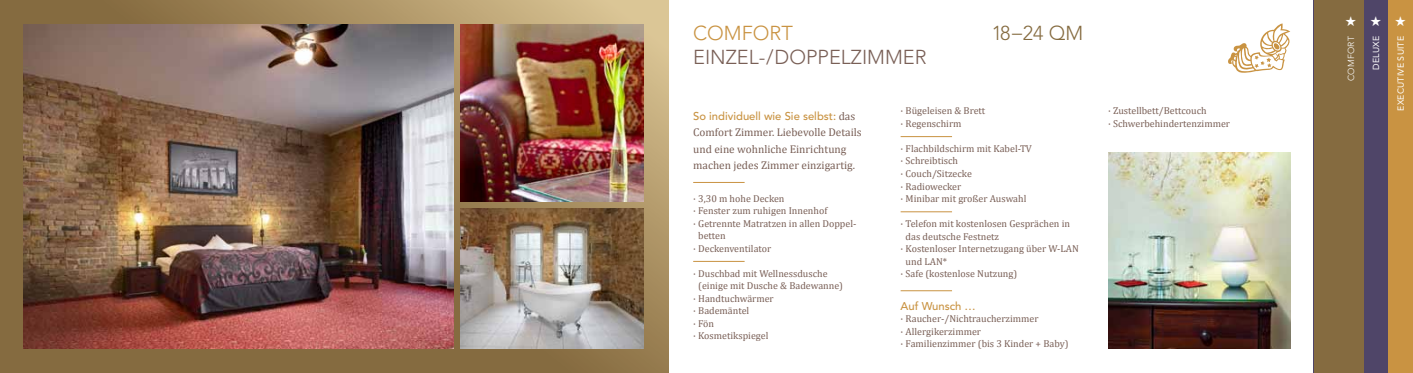
<style>
.page{position:relative;width:1413px;height:373px;background:#fff}
.page>*{position:absolute;margin:0;border:0;box-sizing:border-box;transform-origin:0 0}
.t1{font:300 20px "Avenir";color:#795f56}
.t2{font:300 20px "Avenir";color:#c99342}
.t3{font:300 20px "Avenir";color:#856b40}
.t4{font:11.25px/16.2px "Cambria";color:#795f56}
.t5{font:500 11.25px "Avenir";color:#c99342}
.t6{font:10px/12.5px "Cambria";color:#795f56}
.t7{font:8.75px "Avenir";letter-spacing:.02em;color:#fff}
.t8{font:300 8.75px "Avenir";color:#fff}
.s1{font-family:"Cambria";font-weight:400;color:#795f56}
</style>
<div class="page">
<svg style="left:0;top:0;width:668px;height:372px;background:#9b8156"></svg>
<img style="left:23px;top:25px;width:431px;height:322px">
<img style="left:461px;top:25px;width:182px;height:176px">
<img style="left:461px;top:208px;width:182px;height:139px">
<img style="left:1108px;top:152px;width:182px;height:195px">
<hr style="left:693px;top:182px;width:51px;height:1px;background:#c99342">
<hr style="left:693px;top:260px;width:51px;height:1px;background:#c99342">
<hr style="left:900px;top:136px;width:51px;height:1px;background:#c99342">
<hr style="left:900px;top:211px;width:51px;height:1px;background:#c99342">
<hr style="left:900px;top:290px;width:51px;height:1px;background:#c99342">
<div style="left:1313px;top:0;width:99px;height:372px;background:#c99342"></div>
<div style="left:1313px;top:0;width:74px;height:372px;background:#4f4568"></div>
<div style="left:1313px;top:0;width:49px;height:372px;background:#856b40"></div>
<svg style="left:1228px;top:23px;width:61px;height:50px"></svg>
<h1 class="t2" style="left:693px;top:21px;width:101px">COMFORT</h1>
<h1 class="t3" style="left:991px;top:21px;width:93px">18–24 QM</h1>
<h1 class="t1" style="left:693px;top:45px;width:235px">EINZEL-/DOPPELZIMM ER</h1>
<p class="t5" style="left:693px;top:109px;width:163px">So individuell wie Sie selbst: <span class="s1">das</span></p>
<p class="t4" style="left:693px;top:124px;width:170px">Comfort Zimmer. Liebevolle Details und eine wohnliche Einrichtung machen jedes Zimmer einzigartig.</p>
<p class="t6" style="left:693px;top:191px;width:93px">· 3,30 m hohe Decken</p>
<p class="t6" style="left:693px;top:204px;width:136px">· Fenster zum ruhigen Innenhof</p>
<p class="t6" style="left:693px;top:216px;width:165px">· Getrennte Matratzen in allen Doppel-</p>
<p class="t6" style="left:698px;top:229px;width:29px">betten</p>
<p class="t6" style="left:693px;top:241px;width:80px">· Deckenventilator</p>
<p class="t6" style="left:693px;top:266px;width:136px">· Duschbad mit Wellnessdusche</p>
<p class="t6" style="left:698px;top:279px;width:146px">(einige mit Dusche &amp; Badewanne)</p>
<p class="t6" style="left:693px;top:291px;width:82px">· Handtuchwärmer</p>
<p class="t6" style="left:693px;top:304px;width:58px">· Bademäntel</p>
<p class="t6" style="left:693px;top:316px;width:22px">· Fön</p>
<p class="t6" style="left:693px;top:329px;width:77px">· Kosmetikspiegel</p>
<p class="t6" style="left:900px;top:104px;width:86px">· Bügeleisen &amp; Brett · Regenschirm</p>
<p class="t6" style="left:900px;top:142px;width:133px">· Flachbildschirm mit Kabel-TV · Schreibtisch<br>· Couch/Sitzecke<br>· Radiowecker<br>· Minibar mit großer Auswahl</p>
<p class="t6" style="left:900px;top:217px;width:171px">· Telefon mit kostenlosen Gesprächen in</p>
<p class="t6" style="left:905px;top:229px;width:95px">das deutsche Festnetz</p>
<p class="t6" style="left:900px;top:242px;width:180px">· Kostenloser Internetzugang über W-LAN</p>
<p class="t6" style="left:905px;top:254px;width:43px">und LAN*</p>
<p class="t6" style="left:900px;top:267px;width:118px">· Safe (kostenlose Nutzung)</p>
<p class="t5" style="left:900px;top:299px;width:77px">Auf Wunsch …</p>
<p class="t6" style="left:900px;top:312px;width:169px">· Raucher-/Nichtraucherzimmer<br>· Allergikerzimmer<br>· Familienzimmer (bis 3 Kinder + Baby)</p>
<p class="t6" style="left:1107px;top:104px;width:123px">· Zustellbett/Bettcouch<br>· Schwerbehindertenzimmer</p>
<p class="t8" style="left:1345px;top:81px;width:45px;rotate:-90deg">COMFORT</p>
<p class="t7" style="left:1370px;top:70px;width:35px;rotate:-90deg">Deluxe</p>
<p class="t7" style="left:1395px;top:111px;width:76px;rotate:-90deg">executive Suite</p>
</div>
